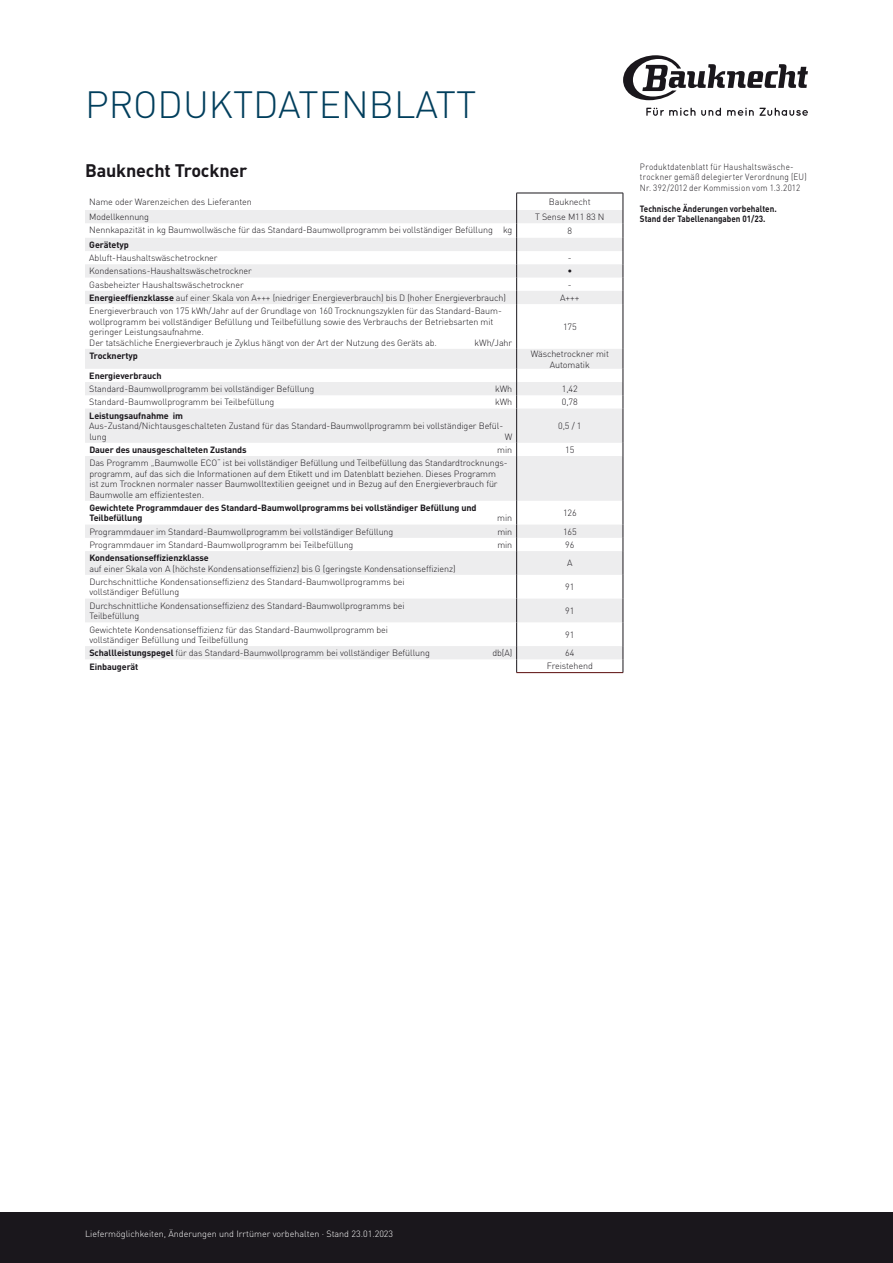
<style>
.page{position:relative;width:893px;height:1263px;background:#fff}
.page>*{position:absolute;margin:0;border:0;box-sizing:border-box;transform-origin:0 0}
.t1{font:300 37.5px "DIN Pro";color:#003e5c}
.t2{font:700 18px "DIN Pro";letter-spacing:-.01em;color:#1a171c}
.t3{font:300 9px/10.5px "DIN Pro";letter-spacing:-.01em;color:#1a171c}
.t4{font:700 9px/10.5px "DIN Pro";letter-spacing:-.01em;color:#1a171c}
.t5{font:300 9px/10.5px "DIN Pro";letter-spacing:.025em;color:#1a171c;scale:.9 1}
.t6{font:300 9px "DIN Pro";color:#fff}
.t7{font:700 9px/10.5px "DIN Pro";letter-spacing:-.01em;color:#1a171c;scale:.9 1}
.s1{font-weight:700}
</style>
<div class="page">
<div style="left:0;top:1212px;width:893px;height:51px;background:#1a171c"></div>
<svg style="left:623px;top:55px;width:185px;height:45px"></svg>
<svg style="left:646px;top:108px;width:75px;height:8px"></svg>
<svg style="left:727px;top:108px;width:81px;height:8px"></svg>
<svg style="left:85px;top:210px;width:538px;height:449px;fill:#ededee"></svg>
<svg style="left:516px;top:443px;width:1px;height:13px"></svg>
<hr style="left:516px;top:456px;width:1px;height:45px;background:#1a171c">
<svg style="left:516px;top:501px;width:1px;height:171px"></svg>
<hr style="left:516px;top:672px;width:107px;height:1px;background:#5b0c0c">
<hr style="left:516px;top:304px;width:1px;height:45px;background:#1a171c">
<hr style="left:623px;top:304px;width:1px;height:45px;background:#1a171c">
<svg style="left:516px;top:349px;width:1px;height:59px"></svg>
<svg style="left:623px;top:349px;width:1px;height:59px"></svg>
<hr style="left:516px;top:408px;width:1px;height:35px;background:#1a171c">
<hr style="left:623px;top:408px;width:1px;height:35px;background:#1a171c">
<svg style="left:623px;top:443px;width:1px;height:13px"></svg>
<hr style="left:623px;top:456px;width:1px;height:45px;background:#1a171c">
<svg style="left:623px;top:501px;width:1px;height:171px"></svg>
<svg style="left:516px;top:194px;width:1px;height:110px"></svg>
<hr style="left:516px;top:193px;width:107px;height:1px;background:#1a171c">
<svg style="left:623px;top:193px;width:1px;height:111px"></svg>
<h1 class="t1" style="left:85px;top:75px;width:393px">Produktdatenblatt</h1>
<h2 class="t2" style="left:85px;top:155px;width:164px">Bauknecht Trockner</h2>
<p class="t3" style="left:89px;top:196px;width:164px">Name oder Warenzeichen des Lieferanten</p>
<p class="t3" style="left:549px;top:196px;width:43px">Bauknecht</p>
<p class="t3" style="left:89px;top:211px;width:61px">Modellkennung</p>
<p class="t3" style="left:535px;top:211px;width:69px">T Sense M11 83 N</p>
<p class="t3" style="left:89px;top:224px;width:424px">N ennkapazität in kg Baumwollwäsche für das Standard-Baumwollprogramm bei vollständiger Befüllung kg</p>
<p class="t3" style="left:567px;top:225px;width:6px">8</p>
<p class="t4" style="left:89px;top:238px;width:41px">Gerätetyp</p>
<p class="t3" style="left:89px;top:252px;width:130px">Abluft-Haushaltswäschetrockner</p>
<p class="t3" style="left:568px;top:252px;width:5px">-</p>
<p class="t3" style="left:89px;top:265px;width:164px">Kondensations-Haushaltswäschetrockner</p>
<p class="t3" style="left:567px;top:265px;width:6px">•</p>
<p class="t3" style="left:89px;top:278px;width:156px">Gasbeheizter Haushaltswäschetrockner</p>
<p class="t3" style="left:568px;top:278px;width:5px">-</p>
<p class="t3" style="left:89px;top:292px;width:418px"><span class="s1">Energieeffienzklasse</span> auf einer Skala von A+++ (niedriger Energieverbrauch) bis D (hoher Energieverbrauch)</p>
<p class="t3" style="left:560px;top:292px;width:21px">A+++</p>
<p class="t3" style="left:89px;top:305px;width:414px">Energieverbrauch von 175 kWh/Jahr auf der Grundlage von 160 Trocknungszyklen für das Standard-Baum&shy;wollprogramm bei vollständiger Befüllung und Teilbefüllung sowie des Verbrauchs der Betriebsarten mit geringer Leistungsaufnahme.<br>Der tatsächliche Energieverbrauch je Zyklus hängt von der Art der N utzung des Geräts ab.</p>
<p class="t3" style="left:563px;top:321px;width:15px">175</p>
<p class="t3" style="left:475px;top:336px;width:39px">kWh/Jahr</p>
<p class="t4" style="left:89px;top:349px;width:50px">Trocknertyp</p>
<p class="t3" style="left:531px;top:348px;width:80px;text-align:center">Wäschetrockner mit<br>Automatik</p>
<p class="t4" style="left:89px;top:369px;width:74px">Energieverbrauch</p>
<p class="t3" style="left:89px;top:383px;width:227px">Standard-Baumwollprogramm bei vollständiger Befüllung</p>
<p class="t3" style="left:495px;top:383px;width:19px">kWh</p>
<p class="t3" style="left:562px;top:383px;width:17px">1,42</p>
<p class="t3" style="left:89px;top:396px;width:187px">Standard-Baumwollprogramm bei Teilbefüllung</p>
<p class="t3" style="left:495px;top:396px;width:19px">kWh</p>
<p class="t3" style="left:562px;top:396px;width:17px">0,78</p>
<p class="t4" style="left:89px;top:409px;width:95px">Leistungsaufnahme im</p>
<p class="t3" style="left:89px;top:420px;width:415px">Aus-Zustand/N ichtausgeschalteten Zustand für das Standard-Baumwollprogramm bei vollständiger Befül&shy;lung</p>
<p class="t3" style="left:505px;top:430px;width:9px">W</p>
<p class="t3" style="left:558px;top:420px;width:25px">0,5 / 1</p>
<p class="t4" style="left:89px;top:443px;width:159px">Dauer des unausgeschalteten Zustands</p>
<p class="t3" style="left:497px;top:444px;width:16px">min</p>
<p class="t3" style="left:565px;top:444px;width:11px">15</p>
<p class="t3" style="left:89px;top:457px;width:420px">Das Programm „Baumwolle ECO “ ist bei vollständiger Befüllung und Teilbefüllung das Standardtrocknungs&shy;programm, auf das sich die Informationen auf dem Etikett und im Datenblatt beziehen. Dieses Programm<br>ist zum Trocknen normaler nasser Baumwolltextilien geeignet und in Bezug auf den Energieverbrauch für Baumwolle am effizientesten.</p>
<p class="t4" style="left:89px;top:501px;width:389px">Gewichtete Programmdauer des Standard-Baumwollprogramms bei vollständiger Befüllung und<br>Teilbefüllung</p>
<p class="t3" style="left:497px;top:512px;width:16px">min</p>
<p class="t3" style="left:563px;top:507px;width:15px">126</p>
<p class="t3" style="left:89px;top:525px;width:306px">Programmdauer im Standard-Baumwollprogramm bei vollständiger Befüllung</p>
<p class="t3" style="left:497px;top:525px;width:16px">min</p>
<p class="t3" style="left:563px;top:525px;width:15px">165</p>
<p class="t3" style="left:89px;top:539px;width:266px">Programmdauer im Standard-Baumwollprogramm bei Teilbefüllung</p>
<p class="t3" style="left:497px;top:539px;width:16px">min</p>
<p class="t3" style="left:565px;top:539px;width:11px">96</p>
<p class="t4" style="left:89px;top:552px;width:121px">Kondensationseffizienzklasse</p>
<p class="t3" style="left:89px;top:562px;width:368px">auf einer Skala von A (höchste Kondensationseffizienz) bis G (geringste Kondensationseffizienz)</p>
<p class="t3" style="left:567px;top:557px;width:7px">A</p>
<p class="t3" style="left:89px;top:576px;width:317px">Durchschnittliche Kondensationseffizienz des Standard-Baumwollprogramms bei vollständiger Befüllung</p>
<p class="t3" style="left:565px;top:581px;width:11px">91</p>
<p class="t3" style="left:89px;top:599px;width:317px">Durchschnittliche Kondensationseffizienz des Standard-Baumwollprogramms bei<br>Teilbefüllung</p>
<p class="t3" style="left:565px;top:605px;width:11px">91</p>
<p class="t3" style="left:89px;top:623px;width:300px">Gewichtete Kondensationseffizienz für das Standard-Baumwollprogramm bei vollständiger Befüllung und Teilbefüllung</p>
<p class="t3" style="left:565px;top:628px;width:11px">91</p>
<p class="t3" style="left:89px;top:647px;width:342px"><span class="s1">Schallleistungspegel</span> für das Standard-Baumwollprogramm bei vollständiger Befüllung</p>
<p class="t3" style="left:492px;top:647px;width:21px">db(A)</p>
<p class="t3" style="left:565px;top:647px;width:11px">64</p>
<p class="t4" style="left:89px;top:660px;width:51px">Einbaugerät</p>
<p class="t3" style="left:547px;top:660px;width:47px">Freistehend</p>
<p class="t5" style="left:640px;top:160px;width:187px">Produktdatenblatt für Haushaltswäsche&shy;trockner gemäß delegierter Verordnung (EU)<br>N r. 392/2012 der Kommission vom 1.3.2012</p>
<p class="t7" style="left:640px;top:202px;width:153px">Technische Änderungen vorbehalten.<br>Stand der Tabellenangaben 01/23.</p>
<p class="t6" style="left:85px;top:1226px;width:310px">Liefermöglichkeiten, Änderungen und Irrtümer vorbehalten · Stand 23.01.2023</p>
</div>
